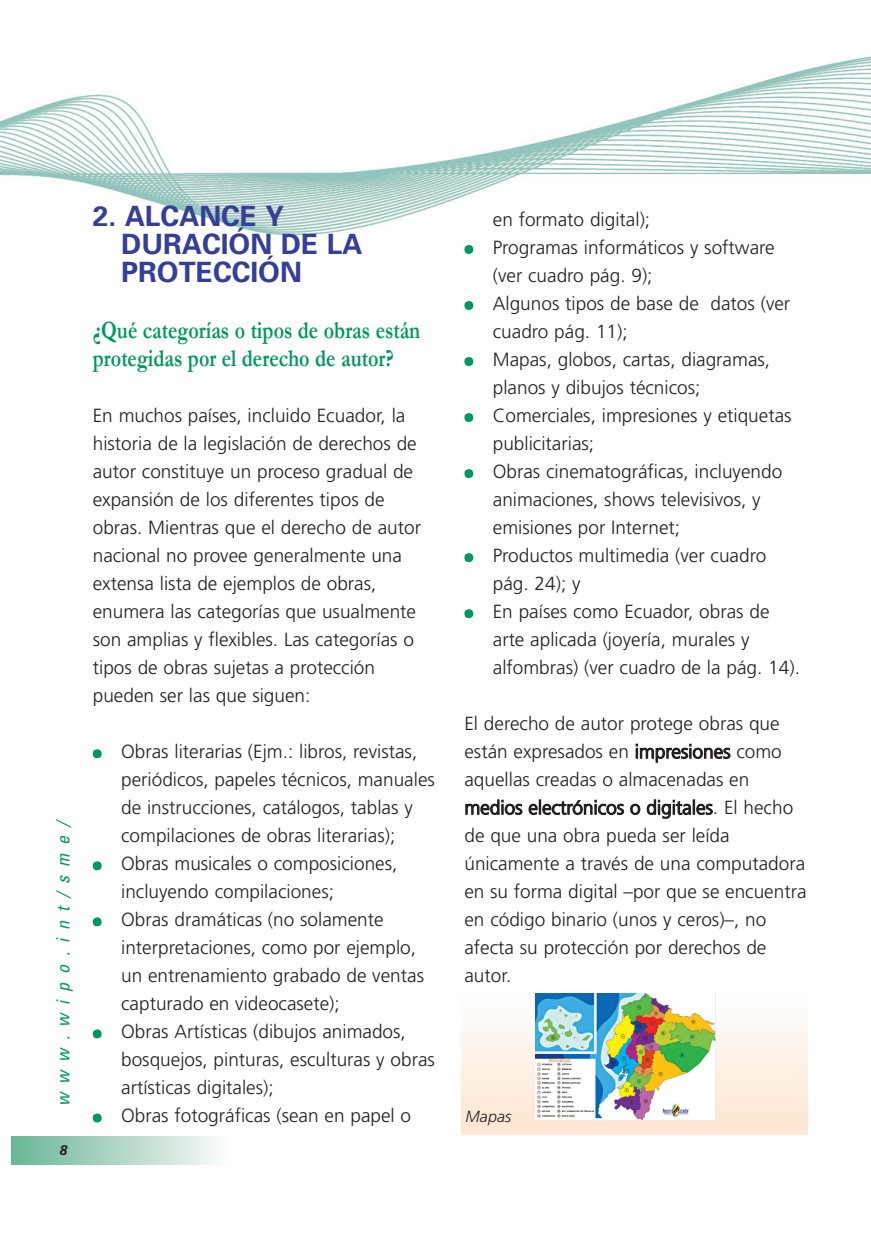
<style>
.page{position:relative;width:871px;height:1248px;background:#fff}
.page>*{position:absolute;margin:0;border:0;box-sizing:border-box;transform-origin:0 0}
.t1{font:700 28px/28px "Univers";color:#353e99}
.t2{font:700 25px/28px "Garamond";color:#009761;scale:.8 1}
.t3{font:300 19px/28px "Frutiger LT Std";color:#231f20}
.t4{font:italic condensed 18px "Univers LT Std";color:#009761}
.t5{font:italic 300 16px "Frutiger LT Std";letter-spacing:.01em;color:#231f20}
.t6{font:italic 700 14px "Frutiger LT Std";color:#231f20}
</style>
<div class="page">
<div style="left:11px;top:1136px;width:217px;height:28px;background:linear-gradient(to right,#69b694,#fbfbfa)"></div>
<img style="left:0;top:56px;width:870px;height:563px">
<div style="left:93px;top:749px;width:9px;height:9px;background:#009761;border-radius:4px"></div>
<div style="left:93px;top:861px;width:9px;height:9px;background:#009761;border-radius:4px"></div>
<div style="left:93px;top:917px;width:9px;height:9px;background:#009761;border-radius:4px"></div>
<div style="left:93px;top:1029px;width:9px;height:9px;background:#009761;border-radius:4px"></div>
<div style="left:93px;top:1113px;width:9px;height:9px;background:#009761;border-radius:4px"></div>
<div style="left:464px;top:245px;width:9px;height:9px;background:#009761;border-radius:4px"></div>
<div style="left:464px;top:301px;width:9px;height:9px;background:#009761;border-radius:4px"></div>
<div style="left:464px;top:357px;width:9px;height:9px;background:#009761;border-radius:4px"></div>
<div style="left:464px;top:413px;width:9px;height:9px;background:#009761;border-radius:4px"></div>
<div style="left:464px;top:469px;width:9px;height:9px;background:#009761;border-radius:4px"></div>
<div style="left:464px;top:553px;width:9px;height:9px;background:#009761;border-radius:4px"></div>
<div style="left:464px;top:609px;width:9px;height:9px;background:#009761;border-radius:4px"></div>
<img style="left:535px;top:993px;width:180px;height:126px">
<p class="t4" style="left:56px;top:1105px;width:288px;rotate:-90deg">www.wipo.int/sme/</p>
<p class="t6" style="left:60px;top:1141px;width:9px">8</p>
<h1 class="t1" style="left:121px;top:204px;width:243px;text-indent:-28px">2. ALCANCE Y<br>DURACIÓN DE LA<br>PROTECCIÓN</h1>
<h2 class="t2" style="left:93px;top:316px;width:411px">¿Qué categorías o tipos de obras están protegidas por el derecho de autor?</h2>
<p class="t3" style="left:93px;top:403px;width:329px">En muchos países, incluido Ecuador, la historia de la legislación de derechos de autor constituye un proceso gradual de expansión de los diferentes tipos de obras. Mientras que el derecho de autor nacional no provee generalmente una extensa lista de ejemplos de obras, enumera las categorías que usualmente son amplias y flexibles. Las categorías o tipos de obras sujetas a protección pueden ser las que siguen:</p>
<p class="t3" style="left:121px;top:739px;width:315px">Obras literarias (Ejm.: libros, revistas, periódicos, papeles técnicos, manuales de instrucciones, catálogos, tablas y compilaciones de obras literarias); Obras musicales o composiciones, incluyendo compilaciones;<br>Obras dramáticas (no solamente interpretaciones, como por ejemplo, un entrenamiento grabado de ventas capturado en videocasete);<br>Obras Artísticas (dibujos animados, bosquejos, pinturas, esculturas y obras artísticas digitales);<br>Obras fotográficas (sean en papel o</p>
<p class="t3" style="left:492px;top:207px;width:308px">en formato digital);<br>Programas informáticos y software (ver cuadro pág. 9);<br>Algunos tipos de base de datos (ver cuadro pág. 11);<br>Mapas, globos, cartas, diagramas, planos y dibujos técnicos;<br>Comerciales, impresiones y etiquetas publicitarias;<br>Obras cinematográficas, incluyendo animaciones, shows televisivos, y emisiones por Internet;<br>Productos multimedia (ver cuadro pág. 24); y<br>En países como Ecuador, obras de arte aplicada (joyería, murales y alfombras) (ver cuadro de la pág. 14).</p>
<p class="t3" style="left:464px;top:711px;width:343px">El derecho de autor protege obras que están expresados en impresiones como aquellas creadas o almacenadas en medios electrónicos o digitales. El hecho de que una obra pueda ser leída únicamente a través de una computadora en su forma digital –por que se encuentra en código binario (unos y ceros)–, no afecta su protección por derechos de autor.</p>
<p class="t5" style="left:465px;top:1110px;width:47px">Mapas</p>
</div>
